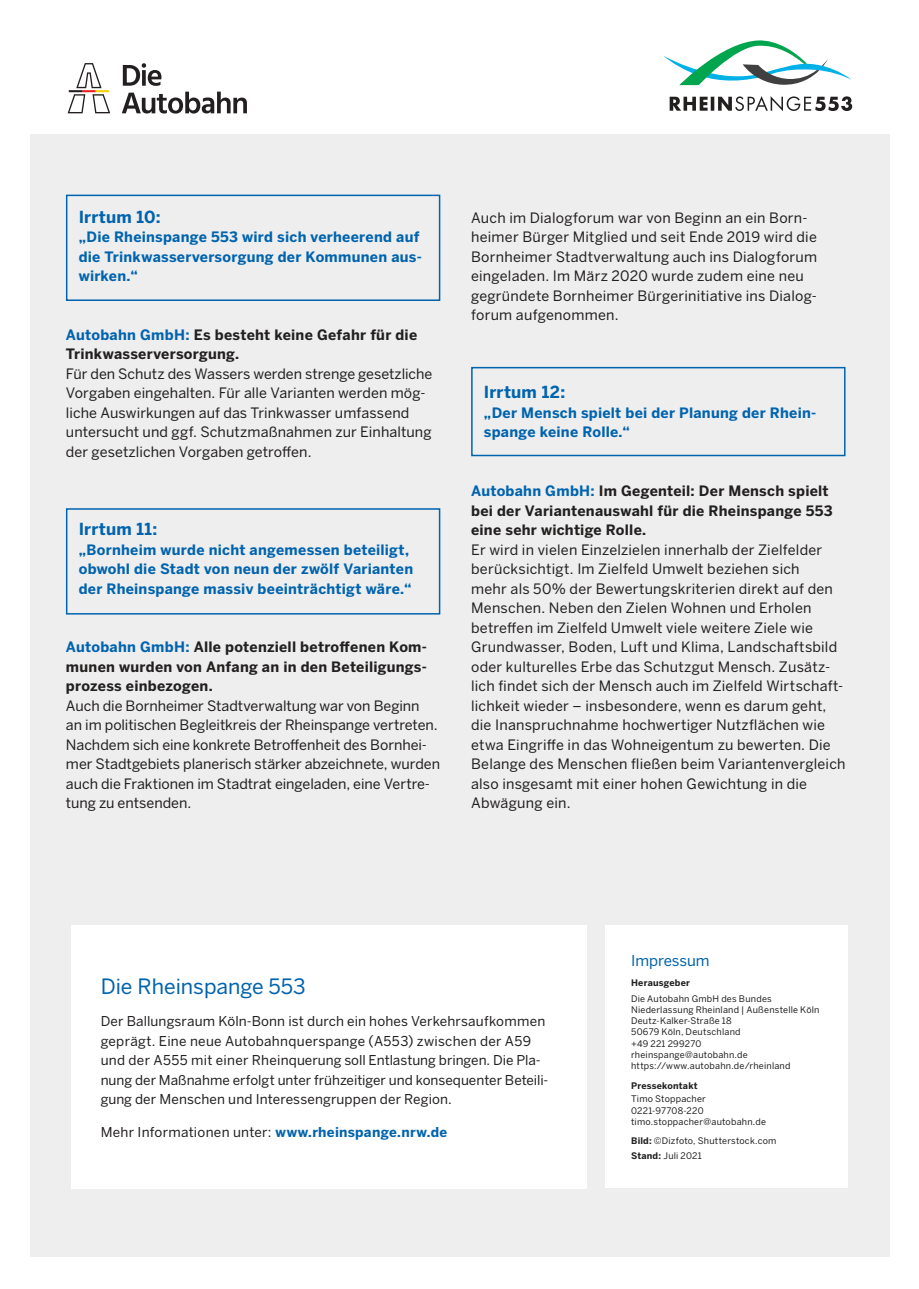
<style>
.page{position:relative;width:919px;height:1289px;background:#fff}
.page>*{position:absolute;margin:0;border:0;box-sizing:border-box;transform-origin:0 0}
.t1{font:21px "Benton Sans";color:#0063ad}
.t2{font:700 16.5px "Benton Sans";letter-spacing:.01em;color:#0063ad}
.t3{font:15px "Benton Sans";color:#0063ad}
.t4{font:14.25px/19.5px "Benton Sans";letter-spacing:.015em;color:#221f1f}
.t5{font:700 14.25px/19.5px "Benton Sans";letter-spacing:.015em;color:#221f1f}
.t6{font:700 14.25px/19.5px "Benton Sans";letter-spacing:.02em;color:#0063ad}
.t7{font:14.25px/19.5px "Benton Sans";letter-spacing:-.005em;color:#221f1f}
.t8{font:13.5px/19.5px "Benton Sans";letter-spacing:.01em;color:#221f1f}
.t9{font:9px/11.2px "Benton Sans";letter-spacing:.025em;color:#221f1f}
.t10{font:700 9px "Benton Sans";letter-spacing:.025em;color:#221f1f}
.s1{color:#0063ad}
.s2{font-weight:700;color:#0063ad}
.s3{font-weight:700}
</style>
<div class="page">
<svg style="left:663px;top:40px;width:189px;height:71px"></svg>
<div style="left:30px;top:134px;width:859px;height:1122px;background:#eeeeef"></div>
<svg style="left:68px;top:63px;width:179px;height:51px"></svg>
<div style="left:605px;top:925px;width:243px;height:262px;background:#fff"></div>
<div style="left:71px;top:925px;width:515px;height:263px;background:#fff"></div>
<div style="left:66px;top:195px;width:374px;height:106px;border:2px solid #0063ad"></div>
<div style="left:66px;top:508px;width:374px;height:106px;border:2px solid #0063ad"></div>
<div style="left:471px;top:367px;width:374px;height:89px;border:2px solid #0063ad"></div>
<p class="t2" style="left:79px;top:207px;width:84px">Irrtum 10:</p>
<p class="t6" style="left:79px;top:227px;width:344px">„Die Rheinspange 553 wird sich verheerend auf die Trinkwasserversorgung der Kommunen aus&shy;wirken.“</p>
<p class="t5" style="left:66px;top:325px;width:353px"><span class="s1">Autobahn GmbH:</span> Es besteht keine Gefahr für die<br>Trinkwasserversorgung.</p>
<p class="t4" style="left:66px;top:364px;width:368px">Für den Schutz des Wassers werden strenge gesetzliche Vorgaben eingehalten. Für alle Varianten werden mög&shy;liche Auswirkungen auf das Trinkwasser umfassend untersucht und ggf. Schutzmaßnahmen zur Einhaltung der gesetzlichen Vorgaben getroffen.</p>
<p class="t2" style="left:79px;top:519px;width:80px">Irrtum 11:</p>
<p class="t6" style="left:79px;top:539px;width:336px">„Bornheim wurde nicht angemessen beteiligt, obwohl die Stadt von neun der zwölf Varianten der Rheinspange massiv beeinträchtigt wäre.“</p>
<p class="t5" style="left:66px;top:637px;width:362px;text-align:justify"><span class="s1">Autobahn GmbH:</span> Alle potenziell betroffenen Kom&shy;munen wurden von Anfang an in den Beteiligungs&shy;prozess einbezogen.</p>
<p class="t7" style="left:66px;top:696px;width:375px">Auch die Bornheimer Stadtverwaltung war von Beginn<br>an im politischen Begleitkreis der Rheinspange vertreten.<br>Nachdem sich eine konkrete Betroffenheit des Bornhei&shy;mer Stadtgebiets planerisch stärker abzeichnete, wurden auch die Fraktionen im Stadtrat eingeladen, eine Vertre&shy;tung zu entsenden.</p>
<p class="t4" style="left:471px;top:208px;width:347px">Auch im Dialogforum war von Beginn an ein Born&shy;heimer Bürger Mitglied und seit Ende 2019 wird die Bornheimer Stadtverwaltung auch ins Dialogforum eingeladen. Im März 2020 wurde zudem eine neu gegründete Bornheimer Bürgerinitiative ins Dialog&shy;forum aufgenommen.</p>
<p class="t2" style="left:484px;top:383px;width:83px">Irrtum 12:</p>
<p class="t6" style="left:484px;top:403px;width:334px">„Der Mensch spielt bei der Planung der Rhein&shy;spange keine Rolle.“</p>
<p class="t5" style="left:471px;top:481px;width:363px"><span class="s1">Autobahn GmbH:</span> Im Gegenteil: Der Mensch spielt bei der Variantenauswahl für die Rheinspange 553 eine sehr wichtige Rolle.</p>
<p class="t4" style="left:471px;top:540px;width:376px">Er wird in vielen Einzelzielen innerhalb der Zielfelder berücksichtigt. Im Zielfeld Umwelt beziehen sich<br>mehr als 50% der Bewertungskriterien direkt auf den Menschen. Neben den Zielen Wohnen und Erholen betreffen im Zielfeld Umwelt viele weitere Ziele wie Grundwasser, Boden, Luft und Klima, Landschaftsbild oder kulturelles Erbe das Schutzgut Mensch. Zusätz&shy;lich findet sich der Mensch auch im Zielfeld Wirtschaft&shy;lichkeit wieder – insbesondere, wenn es darum geht, die Inanspruchnahme hochwertiger Nutzflächen wie etwa Eingriffe in das Wohneigentum zu bewerten. Die Belange des Menschen fließen beim Variantenvergleich also insgesamt mit einer hohen Gewichtung in die Abwägung ein.</p>
<h1 class="t1" style="left:101px;top:975px;width:206px">Die Rheinspange 553</h1>
<p class="t8" style="left:101px;top:1012px;width:449px">Der Ballungsraum Köln-Bonn ist durch ein hohes Verkehrs aufkommen geprägt. Eine neue Autobahnquerspange (A553) zwischen der A59 und der A555 mit einer Rhein querung soll Entlastung bringen. Die Pla&shy;nung der Maßnahme erfolgt unter frühzeitiger und konsequenter Beteili&shy;gung der Menschen und Interessengruppen der Region.</p>
<p class="t8" style="left:101px;top:1122px;width:348px">Mehr Informationen unter: <span class="s2">www.rheinspange.nrw.de</span></p>
<p class="t3" style="left:631px;top:953px;width:80px">Impressum</p>
<p class="t10" style="left:631px;top:977px;width:60px">Herausgeber</p>
<p class="t9" style="left:631px;top:993px;width:190px">Die Autobahn GmbH des Bundes<br>Niederlassung Rheinland | Außenstelle Köln<br>Deutz-Kalker-Straße 18<br>50679 Köln, Deutschland<br>+49 221 299270 rheinspange@autobahn.de https://www.autobahn.de/rheinland</p>
<p class="t10" style="left:631px;top:1080px;width:68px">Pressekontakt</p>
<p class="t9" style="left:631px;top:1093px;width:136px">Timo Stoppacher<br>0221-97708-220 timo.stoppacher@autobahn.de</p>
<p class="t9" style="left:631px;top:1133px;width:147px;line-height:14.5px"><span class="s3">Bild:</span> ©Dizfoto, Shutterstock.com<br><span class="s3">Stand:</span> Juli 2021</p>
</div>
